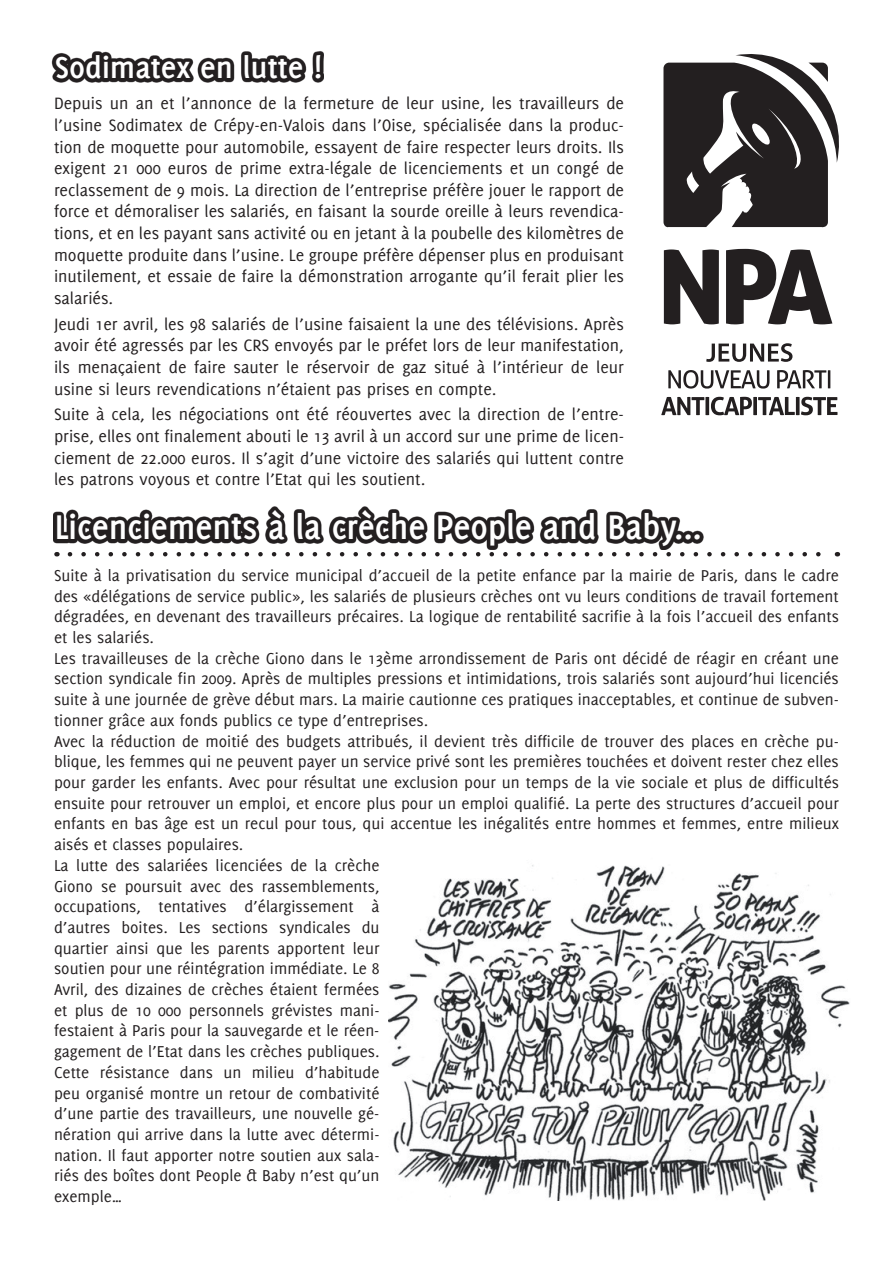
<style>
.page{position:relative;width:893px;height:1263px;background:#fff}
.page>*{position:absolute;margin:0;border:0;box-sizing:border-box;transform-origin:0 0}
.t1{font:700 37.5px "Delicious";color:#fff;scale:.96 1}
.t2{font:700 33px "Delicious";color:#fff}
.t3{font:18px/21.6px "Delicious";color:#231f20;text-align:justify}
.t4{font:17.25px/20.7px "Delicious";color:#231f20}
</style>
<div class="page">
<svg style="left:52px;top:51px;width:272px;height:31px;fill:#231f20"></svg>
<svg style="left:663px;top:54px;width:176px;height:174px"></svg>
<svg style="left:664px;top:249px;width:55px;height:75px"></svg>
<svg style="left:726px;top:249px;width:106px;height:75px"></svg>
<svg style="left:668px;top:370px;width:101px;height:19px"></svg>
<svg style="left:777px;top:370px;width:53px;height:18px"></svg>
<svg style="left:661px;top:397px;width:176px;height:18px"></svg>
<svg style="left:706px;top:343px;width:86px;height:19px"></svg>
<svg style="left:70px;top:552px;width:751px;height:4px"></svg>
<svg style="left:53px;top:506px;width:650px;height:44px;fill:#242021"></svg>
<img style="left:388px;top:865px;width:462px;height:335px">
<h2 class="t2" style="left:55px;top:49px;width:269px">Sodimatex en lutte !</h2>
<p class="t3" style="left:54px;top:93px;width:572px">Depuis un an et l’annonce de la fermeture de leur usine, les travailleurs de l’usine Sodimatex de Crépy-en-Valois dans l’Oise, spécialisée dans la produc&shy;tion de moquette pour automobile, essayent de faire respecter leurs droits. Ils exigent 21 000 euros de prime extra-légale de licenciements et un congé de reclassement de 9 mois. La direction de l’entreprise préfère jouer le rapport de force et démoraliser les salariés, en faisant la sourde oreille à leurs revendica&shy;tions, et en les payant sans activité ou en jetant à la poubelle des kilomètres de moquette produite dans l’usine. Le groupe préfère dépenser plus en produisant inutilement, et essaie de faire la démonstration arrogante qu’il ferait plier les salariés.</p>
<p class="t3" style="left:54px;top:313px;width:571px">Jeudi 1er avril, les 98 salariés de l’usine faisaient la une des télévisions. Après avoir été agressés par les CRS envoyés par le préfet lors de leur manifestation, ils menaçaient de faire sauter le réservoir de gaz situé à l’intérieur de leur usine si leurs revendications n’étaient pas prises en compte.</p>
<p class="t3" style="left:54px;top:403px;width:572px">Suite à cela, les négociations ont été réouvertes avec la direction de l’entre&shy;prise, elles ont finalement abouti le 13 avril à un accord sur une prime de licen&shy;ciement de 22.000 euros. Il s’agit d’une victoire des salariés qui luttent contre les patrons voyous et contre l’Etat qui les soutient.</p>
<h1 class="t1" style="left:55px;top:505px;width:676px">Licenciements à la crèche People and Baby...</h1>
<p class="t4" style="left:54px;top:565px;width:787px">Suite à la privatisation du service municipal d’accueil de la petite enfance par la mairie de Paris, dans le cadre des «délégations de service public», les salariés de plusieurs crèches ont vu leurs conditions de travail fortement dégradées, en devenant des travailleurs précaires. La logique de rentabilité sacrifie à la fois l’accueil des enfants et les salariés.<br>Les travailleuses de la crèche Giono dans le 13ème arrondissement de Paris ont décidé de réagir en créant une section syndicale fin 2009. Après de multiples pressions et intimidations, trois salariés sont aujourd’hui licenciés suite à une journée de grève début mars. La mairie cautionne ces pratiques inacceptables, et continue de subven&shy;tionner grâce aux fonds publics ce type d’entreprises.<br>Avec la réduction de moitié des budgets attribués, il devient très difficile de trouver des places en crèche pu&shy;blique, les femmes qui ne peuvent payer un service privé sont les premières touchées et doivent rester chez elles pour garder les enfants. Avec pour résultat une exclusion pour un temps de la vie sociale et plus de difficultés ensuite pour retrouver un emploi, et encore plus pour un emploi qualifié. La perte des structures d’accueil pour enfants en bas âge est un recul pour tous, qui accentue les inégalités entre hommes et femmes, entre milieux aisés et classes populaires.<br>La lutte des salariées licenciées de la crèche<br>Giono se poursuit avec des rassemblements,<br>occupations, tentatives d’élargissement à<br>d’autres boites. Les sections syndicales du<br>quartier ainsi que les parents apportent leur<br>soutien pour une réintégration immédiate. Le 8<br>Avril, des dizaines de crèches étaient fermées<br>et plus de 10 000 personnels grévistes mani-<br>festaient à Paris pour la sauvegarde et le réen-<br>gagement de l’Etat dans les crèches publiques.<br>Cette résistance dans un milieu d’habitude<br>peu organisé montre un retour de combativité<br>d’une partie des travailleurs, une nouvelle gé-<br>nération qui arrive dans la lutte avec détermi-<br>nation. Il faut apporter notre soutien aux sala-<br>riés des boîtes dont People &amp; Baby n’est qu’un<br>exemple…</p>
</div>
